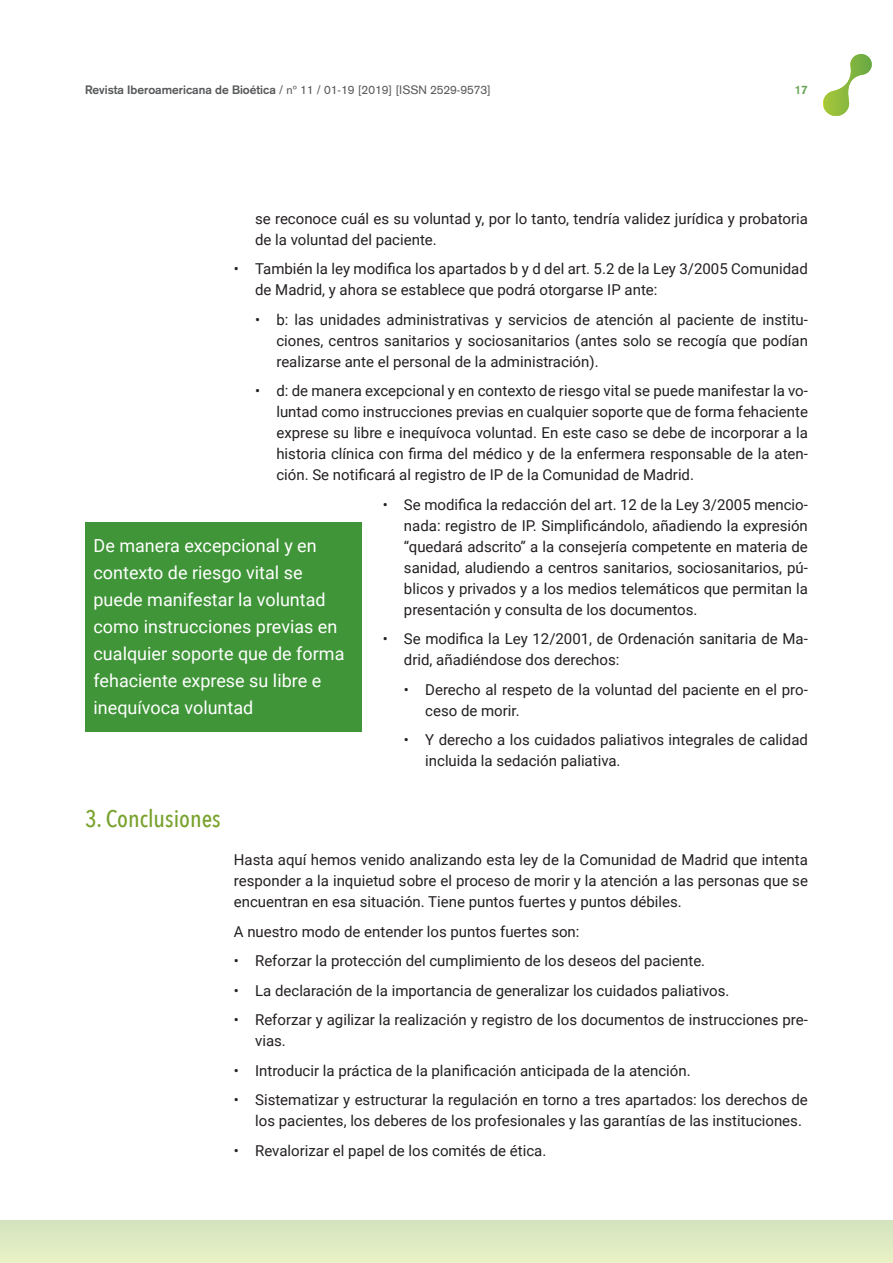
<style>
.page{position:relative;width:893px;height:1263px;background:#fff}
.page>*{position:absolute;margin:0;border:0;box-sizing:border-box;transform-origin:0 0}
.t1{font:500 24px "Avenir Next Condensed";color:#78a22d}
.t2{font:18px/27px "Roboto";color:#fff}
.t3{font:15px/21px "Roboto";color:#231f20}
.t4{font:12px "Akzidenz Grotesk";color:#57585a}
.t5{font:700 12px "Akzidenz Grotesk";color:#66a554}
.s1{font-weight:700}
</style>
<div class="page">
<div style="left:0;top:1220px;width:893px;height:43px;background:#deeac2"></div>
<svg style="left:823px;top:54px;width:49px;height:62px"></svg>
<div style="left:85px;top:522px;width:276px;height:209px;background:#3f9537"></div>
<p class="t4" style="left:85px;top:83px;width:407px"><span class="s1">Revista Iberoamericana de Bioética</span> / nº 11 / 01-19 [2019] [ISSN 2529-9573]</p>
<p class="t5" style="left:795px;top:83px;width:15px">17</p>
<p class="t3" style="left:255px;top:207px;width:554px">se reconoce cuál es su voluntad y, por lo tanto, tendría validez jurídica y probatoria de la voluntad del paciente.</p>
<p class="t3" style="left:255px;top:258px;width:554px;text-indent:-21px">• También la ley modifica los apartados b y d del art. 5.2 de la Ley 3/2005 Comunidad de Madrid, y ahora se establece que podrá otorgarse IP ante:</p>
<p class="t3" style="left:276px;top:308px;width:533px;text-align:justify;text-indent:-21px">• b: las unidades administrativas y servicios de atención al paciente de institu&shy;ciones, centros sanitarios y sociosanitarios (antes solo se recogía que podían realizarse ante el personal de la administración).</p>
<p class="t3" style="left:276px;top:380px;width:533px;text-align:justify;text-indent:-21px">• d: de manera excepcional y en contexto de riesgo vital se puede manifestar la vo&shy;luntad como instrucciones previas en cualquier soporte que de forma fehaciente exprese su libre e inequívoca voluntad. En este caso se debe de incorporar a la historia clínica con firma del médico y de la enfermera responsable de la aten&shy;ción. Se notificará al registro de IP de la Comunidad de Madrid.</p>
<p class="t3" style="left:404px;top:493px;width:405px;text-align:justify;text-indent:-21px">• Se modifica la redacción del art. 12 de la Ley 3/2005 mencio&shy;nada: registro de IP. Simplificándolo, añadiendo la expresión “quedará adscrito” a la consejería competente en materia de sanidad, aludiendo a centros sanitarios, sociosanitarios, pú&shy;blicos y privados y a los medios telemáticos que permitan la presentación y consulta de los documentos.</p>
<p class="t3" style="left:404px;top:628px;width:405px;text-indent:-21px">• Se modifica la Ley 12/2001, de Ordenación sanitaria de Ma&shy;drid, añadiéndose dos derechos:</p>
<p class="t3" style="left:425px;top:678px;width:384px;text-indent:-21px">• Derecho al respeto de la voluntad del paciente en el pro&shy;ceso de morir.</p>
<p class="t3" style="left:425px;top:729px;width:384px;text-indent:-21px">• Y derecho a los cuidados paliativos integrales de calidad incluida la sedación paliativa.</p>
<p class="t2" style="left:94px;top:532px;width:252px">De manera excepcional y en contexto de riesgo vital se puede manifestar la voluntad como instrucciones previas en cualquier soporte que de forma fehaciente exprese su libre e inequívoca voluntad</p>
<h1 class="t1" style="left:85px;top:804px;width:137px">3. Conclusiones</h1>
<p class="t3" style="left:234px;top:849px;width:576px;text-align:justify">Hasta aquí hemos venido analizando esta ley de la Comunidad de Madrid que intenta responder a la inquietud sobre el proceso de morir y la atención a las personas que se encuentran en esa situación. Tiene puntos fuertes y puntos débiles.</p>
<p class="t3" style="left:234px;top:920px;width:347px">A nuestro modo de entender los puntos fuertes son:</p>
<p class="t3" style="left:234px;top:950px;width:473px">• Reforzar la protección del cumplimiento de los deseos del paciente.</p>
<p class="t3" style="left:234px;top:979px;width:497px">• La declaración de la importancia de generalizar los cuidados paliativos.</p>
<p class="t3" style="left:255px;top:1009px;width:554px;text-indent:-21px">• Reforzar y agilizar la realización y registro de los documentos de instrucciones pre&shy;vias.</p>
<p class="t3" style="left:234px;top:1059px;width:458px">• Introducir la práctica de la planificación anticipada de la atención.</p>
<p class="t3" style="left:255px;top:1089px;width:554px;text-indent:-21px">• Sistematizar y estructurar la regulación en torno a tres apartados: los derechos de los pacientes, los deberes de los profesionales y las garantías de las instituciones.</p>
<p class="t3" style="left:234px;top:1139px;width:314px">• Revalorizar el papel de los comités de ética.</p>
</div>
